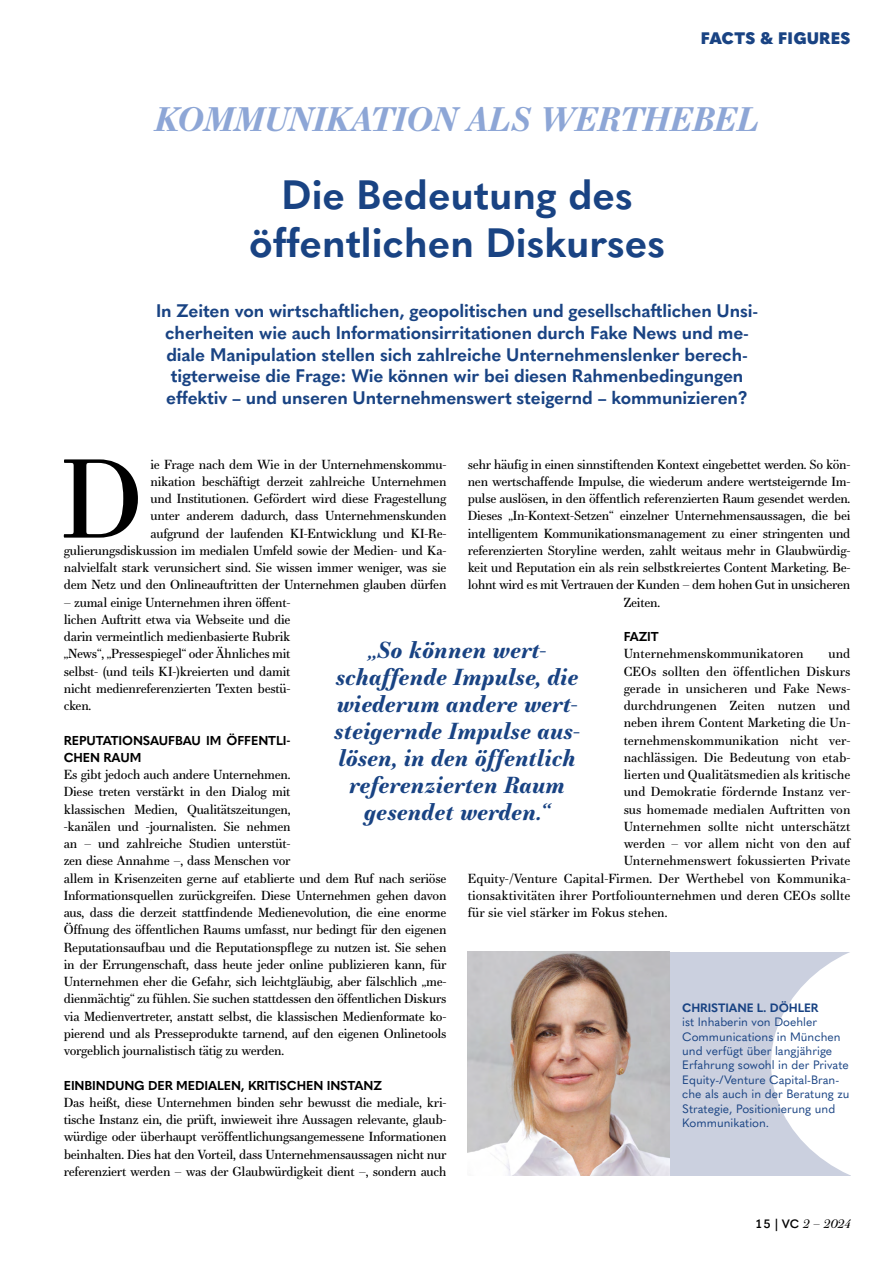
<style>
.page{position:relative;width:893px;height:1263px;background:#fff}
.page>*{position:absolute;margin:0;border:0;box-sizing:border-box;transform-origin:0 0}
.t1{font:108.6px "Essonnes Text";color:#000}
.t2{font:700 40.5px/48px "Quasimoda";color:#194383;text-align:center}
.t3{font:italic 700 33px "Essonnes Text";color:#8da6d6}
.t4{font:italic 700 22.5px/27px "Essonnes Text";color:#194383;text-align:center}
.t5{font:700 18px/21.6px "Quasimoda";letter-spacing:-.01em;color:#194383;text-align:center}
.t6{font:900 16.5px "Quasimoda";letter-spacing:.01em;color:#194383}
.t7{font:12.75px/17.2px "Essonnes Text";letter-spacing:-.02em;color:#000;text-align:justify}
.t8{font:12.75px "Essonnes Text";color:#000}
.t9{font:700 12.75px/17.2px "Quasimoda";letter-spacing:-.01em;color:#000}
.t10{font:12px/14.4px "Quasimoda";color:#194383}
.t11{font:700 12px "Quasimoda";letter-spacing:-.01em;color:#194383}
.t12{font:italic 12px "Essonnes Text";color:#000}
.s1{font-family:"Quasimoda";font-weight:600;font-style:normal}
</style>
<div class="page">
<div style="left:468px;top:952px;width:382px;height:223px;background:#cbd0df"></div>
<svg style="left:771px;top:952px;width:80px;height:224px"></svg>
<img style="left:468px;top:951px;width:202px;height:224px">
<p class="t6" style="left:701px;top:25px;width:151px">FACTS &amp; FIGURES</p>
<h3 class="t3" style="left:155px;top:96px;width:606px">KOMMUNIKATION ALS WERTHEBEL</h3>
<h2 class="t2" style="left:249px;top:168px;width:418px">Die Bedeutung des öffentlichen Diskurses</h2>
<p class="t5" style="left:156px;top:299px;width:603px">In Zeiten von wirtschaftlichen, geopolitischen und gesellschaftlichen Unsi&shy;cherheiten wie auch Informationsirritationen durch Fake News und me&shy;diale Manipulation stellen sich zahlreiche Unternehmenslenker berech&shy;tigterweise die Frage: Wie können wir bei diesen Rahmenbedingungen effektiv – und unseren Unternehmenswert steigernd – kommunizieren?</p>
<p class="t7" style="left:468px;top:455px;width:384px">sehr häufig in einen sinnstiftenden Kontext eingebettet werden. So kön-</p>
<p class="t7" style="left:468px;top:472px;width:384px">nen wertschaffende Impulse, die wiederum andere wertsteigernde Im-</p>
<p class="t7" style="left:468px;top:490px;width:384px">pulse auslösen, in den öffentlich referenzierten Raum gesendet werden.</p>
<p class="t7" style="left:468px;top:507px;width:384px">Dieses „In-Kontext-Setzen“ einzelner Unternehmensaussagen, die bei</p>
<p class="t7" style="left:468px;top:524px;width:384px">intelligentem Kommunikationsmanagement zu einer stringenten und</p>
<p class="t7" style="left:468px;top:541px;width:384px">referenzierten Storyline werden, zahlt weitaus mehr in Glaubwürdig-</p>
<p class="t7" style="left:468px;top:559px;width:384px">keit und Reputation ein als rein selbstkreiertes Content Marketing. Be-</p>
<p class="t7" style="left:468px;top:576px;width:384px">lohnt wird es mit Vertrauen der Kunden – dem hohen Gut in unsicheren</p>
<p class="t7" style="left:624px;top:593px;width:38px">Zeiten.</p>
<p class="t9" style="left:624px;top:627px;width:37px">FAZIT</p>
<p class="t8" style="left:624px;top:645px;width:181px">Unternehmenskommunikatoren</p>
<p class="t7" style="left:828px;top:645px;width:23px">und</p>
<p class="t8" style="left:624px;top:662px;width:228px">CEOs sollten den öffentlichen Diskurs</p>
<p class="t8" style="left:624px;top:679px;width:228px">gerade in unsicheren und Fake News-</p>
<p class="t8" style="left:624px;top:696px;width:228px">durchdrungenen Zeiten nutzen und</p>
<p class="t8" style="left:624px;top:714px;width:228px">neben ihrem Content Marketing die Un-</p>
<p class="t8" style="left:624px;top:731px;width:228px">ternehmenskommunikation nicht ver-</p>
<p class="t8" style="left:624px;top:748px;width:228px">nachlässigen. Die Bedeutung von etab-</p>
<p class="t8" style="left:624px;top:765px;width:228px">lierten und Qualitätsmedien als kritische</p>
<p class="t8" style="left:624px;top:783px;width:228px">und Demokratie fördernde Instanz ver-</p>
<p class="t8" style="left:624px;top:800px;width:228px">sus homemade medialen Auftritten von</p>
<p class="t8" style="left:624px;top:817px;width:228px">Unternehmen sollte nicht unterschätzt</p>
<p class="t8" style="left:624px;top:834px;width:228px">werden – vor allem nicht von den auf</p>
<p class="t8" style="left:624px;top:852px;width:228px">Unternehmenswert fokussierten Private</p>
<p class="t8" style="left:468px;top:869px;width:384px">Equity-/Venture Capital-Firmen. Der Werthebel von Kommunika-</p>
<p class="t8" style="left:468px;top:886px;width:384px">tionsaktivitäten ihrer Portfoliounternehmen und deren CEOs sollte</p>
<p class="t8" style="left:468px;top:903px;width:201px">für sie viel stärker im Fokus stehen.</p>
<p class="t7" style="left:64px;top:455px;width:384px;text-align:right">ie Frage nach dem Wie in der Unternehmenskommu-<br>nikation beschäftigt derzeit zahlreiche Unternehmen<br>und Institutionen. Gefördert wird diese Fragestellung<br>unter anderem dadurch, dass Unternehmenskunden<br>aufgrund der laufenden KI-Entwicklung und KI-Re&shy;gulierungsdiskussion im medialen Umfeld sowie der Medien- und Ka&shy;nalvielfalt stark verunsichert sind. Sie wissen immer weniger, was sie dem Netz und den Onlineauftritten der Unternehmen glauben dürfen</p>
<p class="t7" style="left:64px;top:593px;width:228px">– zumal einige Unternehmen ihren öffent&shy;lichen Auftritt etwa via Webseite und die darin vermeintlich medienbasierte Rubrik „News“, „Pressespiegel“ oder Ähnliches mit selbst- (und teils KI-)kreierten und damit nicht medienreferenzierten Texten bestü&shy;cken.</p>
<p class="t9" style="left:64px;top:731px;width:228px">REPUTATIONSAUFBAU IM ÖFFENTLI-<br>CHEN RAUM</p>
<p class="t7" style="left:64px;top:766px;width:384px;text-align:left">Es gibt jedoch auch andere Unternehmen.<br>Diese treten verstärkt in den Dialog mit<br>klassischen Medien, Qualitätszeitungen,<br>-kanälen und -journalisten. Sie nehmen<br>an – und zahlreiche Studien unterstüt-<br>zen diese Annahme –, dass Menschen vor<br>allem in Krisenzeiten gerne auf etablierte und dem Ruf nach seriöse Informationsquellen zurückgreifen. Diese Unternehmen gehen davon aus, dass die derzeit stattfindende Medienevolution, die eine enorme Öffnung des öffentlichen Raums umfasst, nur bedingt für den eigenen Reputationsaufbau und die Reputationspflege zu nutzen ist. Sie sehen in der Errungenschaft, dass heute jeder online publizieren kann, für Unternehmen eher die Gefahr, sich leichtgläubig, aber fälschlich „me&shy;dienmächtig“ zu fühlen. Sie suchen stattdessen den öffentlichen Diskurs via Medienvertreter, anstatt selbst, die klassischen Medienformate ko&shy;pierend und als Presseprodukte tarnend, auf den eigenen Onlinetools vorgeblich journalistisch tätig zu werden.</p>
<p class="t9" style="left:64px;top:1076px;width:320px">EINBINDUNG DER MEDIALEN, KRITISCHEN INSTANZ</p>
<p class="t7" style="left:64px;top:1093px;width:384px">Das heißt, diese Unternehmen binden sehr bewusst die mediale, kri&shy;tische Instanz ein, die prüft, inwieweit ihre Aussagen relevante, glaub&shy;würdige oder überhaupt veröffentlichungsangemessene Informationen beinhalten. Dies hat den Vorteil, dass Unternehmensaussagen nicht nur referenziert werden – was der Glaubwürdigkeit dient –, sondern auch</p>
<h1 class="t1" style="left:61px;top:420px;width:84px">D</h1>
<h3 class="t4" style="left:334px;top:636px;width:247px">„So können wert&shy;schaffende Impulse, die wiederum andere wert&shy;steigernde Impulse aus&shy;lösen, in den öffentlich referenzierten Raum gesendet werden.“</h3>
<p class="t11" style="left:682px;top:998px;width:138px">CHRISTIANE L. DÖHLER</p>
<p class="t10" style="left:682px;top:1014px;width:169px">ist Inhaberin von Doehler<br>Communications in München und verfügt über langjährige<br>Erfahrung sowohl in der Private<br>Equity-/Venture Capital-Bran&shy;che als auch in der Beratung zu<br>Strategie, Positionierung und<br>Kommunikation.</p>
<p class="t12" style="left:754px;top:1215px;width:98px"><span class="s1">15 | VC</span> 2 – 2024</p>
</div>
